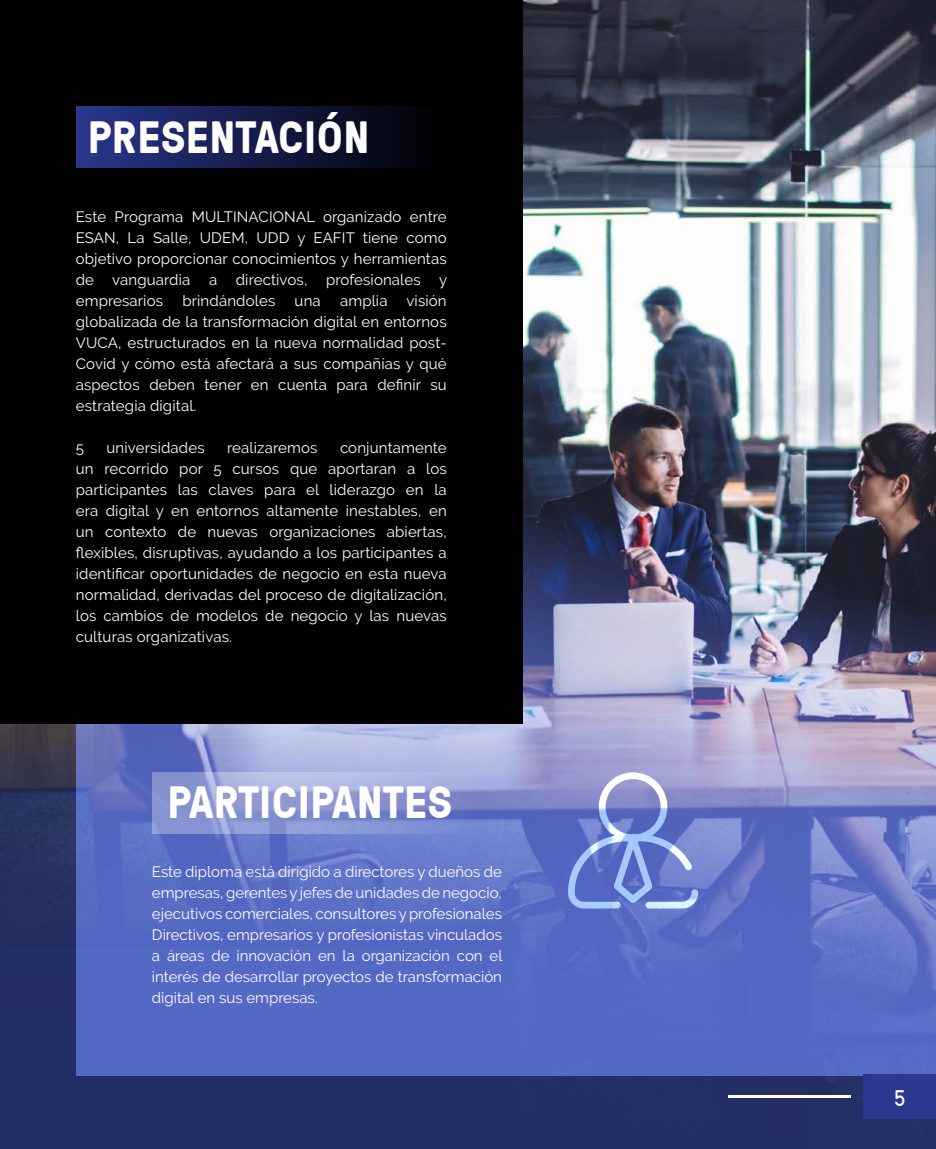
<style>
.page{position:relative;width:936px;height:1149px;background:#fff}
.page>*{position:absolute;margin:0;border:0;box-sizing:border-box;transform-origin:0 0}
.t1{font:700 45px "GT Pressura";letter-spacing:.01em;color:#fff}
.t2{font:22.5px "GT Pressura";color:#fff}
.t3{font:15px/21px "Raleway";letter-spacing:.01em;color:#fff;text-align:justify}
</style>
<div class="page">
<img style="left:0;top:0;width:935px;height:1148px">
<img style="left:76px;top:12px;width:859px;height:1063px">
<svg style="left:564px;top:768px;width:137px;height:143px;background:#7e8dd2"></svg>
<svg style="left:152px;top:772px;width:329px;height:61px;background:#8f9ad4"></svg>
<div style="left:0;top:0;width:523px;height:722px;background:#000"></div>
<div style="left:76px;top:106px;width:370px;height:62px;background:linear-gradient(to right,#29378d,#000)"></div>
<div style="left:863px;top:1074px;width:72px;height:44px;background:#2a388f"></div>
<hr style="left:728px;top:1095px;width:122px;height:2px;background:#fff">
<h1 class="t1" style="left:88px;top:109px;width:283px">PRESENTACIÓN</h1>
<p class="t3" style="left:76px;top:206px;width:373px">Este Programa MULTINACIONAL organizado entre ESAN, La Salle, UDEM, UDD y EAFIT tiene como objetivo proporcionar conocimientos y herramientas de vanguardia a directivos, profesionales y empresarios</p>
<p class="t3" style="left:76px;top:290px;width:372px;text-indent:330px">visión globalizada de la transformación digital en entornos VUCA, estructurados en la nueva normalidad post-Covid y cómo está afectará a sus compañías y qué aspectos deben tener en cuenta para definir su estrategia digital.</p>
<p class="t3" style="left:76px;top:437px;width:10px">5</p>
<p class="t3" style="left:107px;top:437px;width:100px">universidades</p>
<p class="t3" style="left:227px;top:437px;width:92px">realizaremos</p>
<p class="t3" style="left:182px;top:290px;width:94px">brindándoles</p>
<p class="t3" style="left:294px;top:290px;width:28px">una</p>
<p class="t3" style="left:340px;top:290px;width:49px">amplia</p>
<p class="t3" style="left:76px;top:437px;width:372px;text-indent:264px">conjuntamente un recorrido por 5 cursos que aportaran a los participantes las claves para el liderazgo en la era digital y en entornos altamente inestables, en un contexto de nuevas organizaciones abiertas, flexibles, disruptivas, ayudando a los participantes a identificar oportunidades de negocio en esta nueva normalidad, derivadas del proceso de digitalización, los cambios de modelos de negocio y las nuevas culturas organizativas.</p>
<h1 class="t1" style="left:167px;top:774px;width:286px">PARTICIPANTES</h1>
<p class="t3" style="left:152px;top:860px;width:352px">Este diploma está dirigido a directores y dueños de empresas, gerentes y jefes de unidades de negocio, ejecutivos comerciales, consultores y profesionales Directivos, empresarios y profesionistas vinculados a áreas de innovación en la organización con el interés de desarrollar proyectos de transformación digital en sus empresas.</p>
<h2 class="t2" style="left:894px;top:1084px;width:13px">5</h2>
</div>
